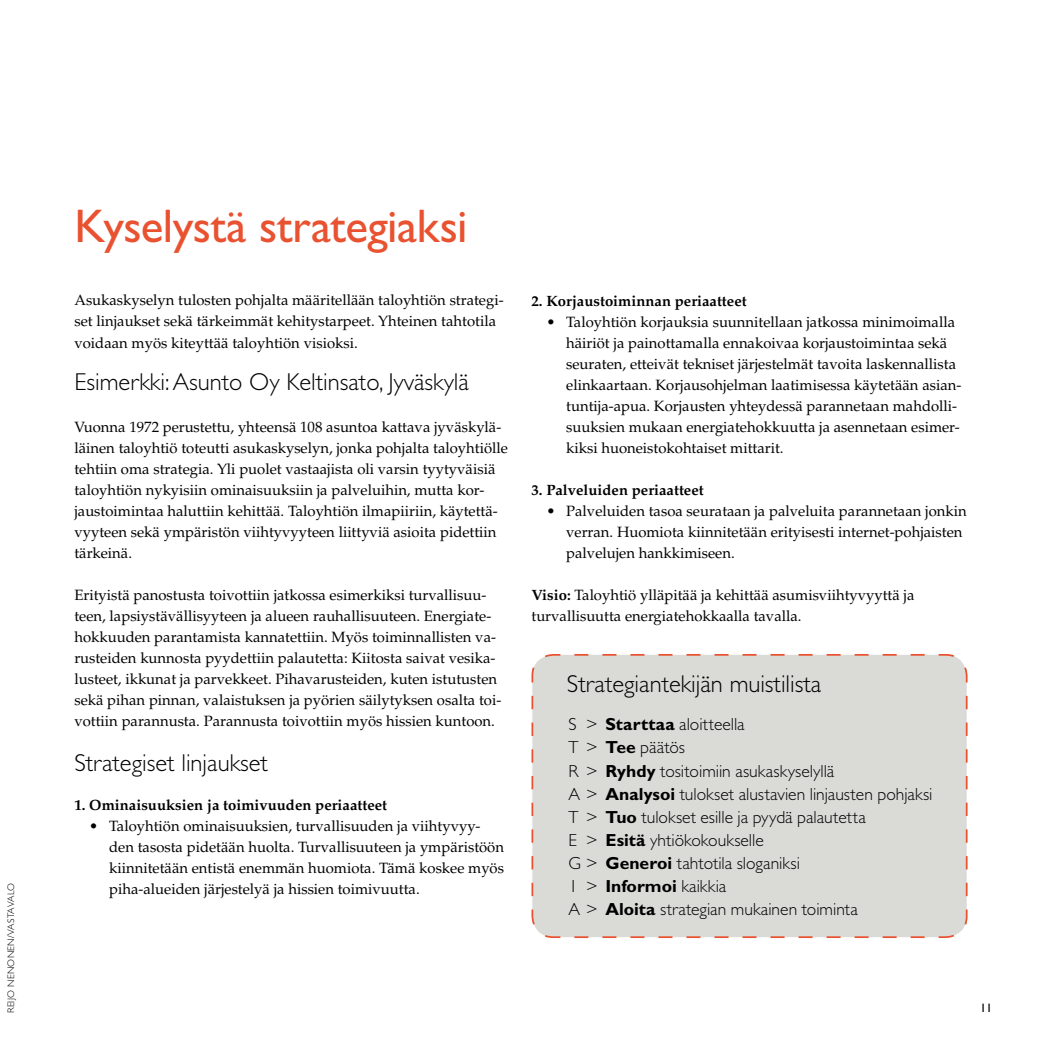
<style>
.page{position:relative;width:1042px;height:1042px;background:#fff}
.page>*{position:absolute;margin:0;border:0;box-sizing:border-box;transform-origin:0 0}
.t1{font:47.25px "Gill Sans Std";letter-spacing:-.01em;color:#e95230}
.t2{font:300 24.5px "Gill Sans Std";color:#000}
.t3{font:300 17.5px/23.1px "Gill Sans Std";color:#000}
.t4{font:14.88px/21px "Palatino LT Std";color:#000}
.t5{font:700 14.88px "Palatino LT Std";color:#000}
.t6{font:12.25px "Gill Sans Std";color:#000}
.t7{font:300 9.62px "Gill Sans Std";letter-spacing:.025em;color:#000}
.s1{font-weight:700}
</style>
<div class="page">
<div style="left:531px;top:654px;width:437px;height:284px;background:#dadbd7"></div>
<p class="t7" style="left:5px;top:1013px;width:132px;rotate:-90deg">reijo n en on en/vastavalo</p>
<h1 class="t1" style="left:74px;top:199px;width:394px">Kyselystä strategiaksi</h1>
<p class="t4" style="left:74px;top:290px;width:431px">Asukaskyselyn tulosten pohjalta määritellään taloyhtiön strategi&shy;set linjaukset sekä tärkeimmät kehitystarpeet. Yhteinen tahtotila voidaan myös kiteyttää taloyhtiön visioksi.</p>
<h2 class="t2" style="left:74px;top:367px;width:396px">Esimerkki: Asunto Oy Keltinsato, Jyväskylä</h2>
<p class="t4" style="left:74px;top:416px;width:435px">Vuonna 1972 perustettu, yhteensä 108 asuntoa kattava jyväskylä&shy;läinen taloyhtiö toteutti asukaskyselyn, jonka pohjalta taloyhtiölle tehtiin oma strategia. Yli puolet vastaajista oli varsin tyytyväisiä taloyhtiön nykyisiin ominaisuuksiin ja palveluihin, mutta kor&shy;jaustoimintaa haluttiin kehittää. Taloyhtiön ilmapiiriin, käytettä&shy;vyyteen sekä ympäristön viihtyvyyteen liittyviä asioita pidettiin tärkeinä.</p>
<p class="t4" style="left:74px;top:584px;width:428px">Erityistä panostusta toivottiin jatkossa esimerkiksi turvallisuu&shy;teen, lapsiystävällisyyteen ja alueen rauhallisuuteen. Energiate&shy;hokkuuden parantamista kannatettiin. Myös toiminnallisten va&shy;rusteiden kunnosta pyydettiin palautetta: Kiitosta saivat vesika&shy;lusteet, ikkunat ja parvekkeet. Pihavarusteiden, kuten istutusten sekä pihan pinnan, valaistuksen ja pyörien säilytyksen osalta toi&shy;vottiin parannusta. Parannusta toivottiin myös hissien kuntoon.</p>
<h2 class="t2" style="left:74px;top:749px;width:195px">Strategiset linjaukset</h2>
<p class="t5" style="left:74px;top:796px;width:314px">1. Ominaisuuksien ja toimivuuden periaatteet</p>
<p class="t4" style="left:109px;top:815px;width:396px;text-indent:-20px">• Taloyhtiön ominaisuuksien, turvallisuuden ja viihtyvyy&shy;den tasosta pidetään huolta. Turvallisuuteen ja ympäristöön kiinnitetään entistä enemmän huomiota. Tämä koskee myös piha-alueiden järjestelyä ja hissien toimivuutta.</p>
<p class="t5" style="left:531px;top:292px;width:217px">2. Korjaustoiminnan periaatteet</p>
<p class="t4" style="left:566px;top:311px;width:397px;text-indent:-20px">• Taloyhtiön korjauksia suunnitellaan jatkossa minimoimalla häiriöt ja painottamalla ennakoivaa korjaustoimintaa sekä seuraten, etteivät tekniset järjestelmät tavoita laskennallista elinkaartaan. Korjausohjelman laatimisessa käytetään asian&shy;tuntija-apua. Korjausten yhteydessä parannetaan mahdolli&shy;suuksien mukaan energiatehokkuutta ja asennetaan esimer&shy;kiksi huoneistokohtaiset mittarit.</p>
<p class="t5" style="left:531px;top:481px;width:174px">3. Palveluiden periaatteet</p>
<p class="t4" style="left:566px;top:500px;width:402px;text-indent:-20px">• Palveluiden tasoa seurataan ja palveluita parannetaan jonkin verran. Huomiota kiinnitetään erityisesti internet-pohjaisten palvelujen hankkimiseen.</p>
<p class="t4" style="left:531px;top:584px;width:384px"><span class="s1">Visio:</span> Taloyhtiö ylläpitää ja kehittää asumisviihtyvyyttä ja turvallisuutta energiatehokkaalla tavalla.</p>
<h2 class="t2" style="left:567px;top:670px;width:256px">Strategiantekijän muistilista</h2>
<p class="t3" style="left:568px;top:713px;width:365px">S &gt; <span class="s1">Starttaa</span> aloitteella<br>T &gt; <span class="s1">Tee</span> päätös<br>R &gt; <span class="s1">Ryhdy</span> tositoimiin asukaskyselyllä<br>A &gt; <span class="s1">Analysoi</span> tulokset alustavien linjausten pohjaksi<br>T &gt; <span class="s1">Tuo</span> tulokset esille ja pyydä palautetta<br>E &gt; <span class="s1">Esitä</span> yhtiökokoukselle<br>G &gt; <span class="s1">Generoi</span> tahtotila sloganiksi<br>I &gt; <span class="s1">Informoi</span> kaikkia<br>A &gt; <span class="s1">Aloita</span> strategian mukainen toiminta</p>
<p class="t6" style="left:980px;top:1000px;width:14px">11</p>
</div>
